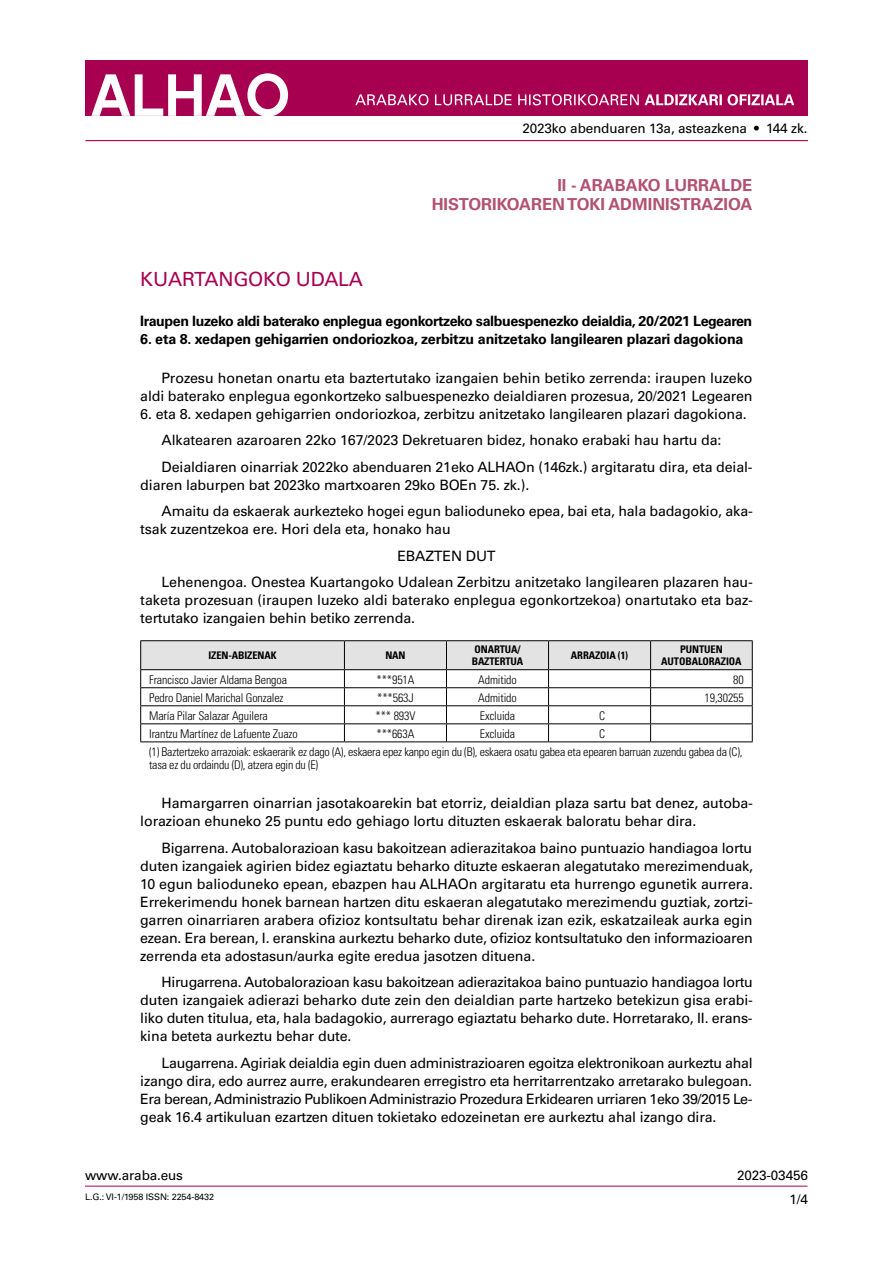
<style>
.page{position:relative;width:893px;height:1263px;background:#fff}
.page>*{position:absolute;margin:0;border:0;box-sizing:border-box;transform-origin:0 0}
.t1{font:19.5px "Univers LT Std";letter-spacing:-.01em;color:#a80050}
.t2{font:700 16.5px/19.8px "Univers LT Std";color:#b25170;text-align:right}
.t3{font:14.25px/18px "Univers LT Std";letter-spacing:-.01em;color:#000}
.t4{font:700 14.25px "Univers LT Std";letter-spacing:-.025em;color:#000}
.t5{font:13.5px "Univers LT Std";letter-spacing:-.01em;color:#000}
.t6{font:300 condensed 12px/18px "Univers LT Std";letter-spacing:-.01em;color:#000}
.t7{font:700 condensed 10.5px/12px "Univers LT Std";letter-spacing:-.01em;color:#000}
.t8{font:9px "Univers LT Std";letter-spacing:-.01em;color:#000}
</style>
<div class="page">
<hr style="left:85px;top:1186px;width:722px;height:1px;background:#a80050">
<div style="left:85px;top:60px;width:723px;height:55px;background:#a80050"></div>
<hr style="left:85px;top:140px;width:723px;height:1px;background:#a80050">
<svg style="left:91px;top:73px;width:197px;height:43px"></svg>
<svg style="left:355px;top:94px;width:439px;height:11px"></svg>
<hr style="left:140px;top:640px;width:204px;height:1px;background:#000">
<hr style="left:344px;top:640px;width:102px;height:1px;background:#000">
<hr style="left:446px;top:640px;width:103px;height:1px;background:#000">
<hr style="left:549px;top:640px;width:102px;height:1px;background:#000">
<hr style="left:651px;top:640px;width:102px;height:1px;background:#000">
<svg style="left:140px;top:641px;width:613px;height:100px"></svg>
<hr style="left:140px;top:741px;width:204px;height:1px;background:#000">
<hr style="left:344px;top:741px;width:102px;height:1px;background:#000">
<hr style="left:446px;top:741px;width:103px;height:1px;background:#000">
<hr style="left:549px;top:741px;width:102px;height:1px;background:#000">
<hr style="left:651px;top:741px;width:102px;height:1px;background:#000">
<p class="t5" style="left:522px;top:121px;width:286px">2023ko abenduaren 13a, asteazkena • 144 zk.</p>
<p class="t2" style="left:432px;top:175px;width:322px">II - ARABAKO LURRALDE<br>HISTORIKOAREN TOKI ADMINISTRAZIOA</p>
<h1 class="t1" style="left:140px;top:268px;width:224px">KUARTANGOKO UDALA</h1>
<p class="t4" style="left:140px;top:312px;width:613px">Iraupen luzeko aldi baterako enplegua egonkortzeko salbuespenezko deialdia, 20/2021 Legearen</p>
<p class="t4" style="left:140px;top:330px;width:605px">6. eta 8. xedapen gehigarrien ondoriozkoa, zerbitzu anitzetako langilearen plazari dagokiona</p>
<p class="t3" style="left:140px;top:369px;width:614px;text-align:right">Prozesu honetan onartu eta baztertutako izangaien behin betiko zerrenda: iraupen luzeko aldi baterako enplegua egonkortzeko salbuespenezko deialdiaren prozesua, 20/2021 Legearen</p>
<p class="t3" style="left:162px;top:401px;width:593px;line-height:26.5px;text-indent:-21px">6. eta 8. xedapen gehigarrien ondoriozkoa, zerbitzu anitzetako langilearen plazari dagokiona.<br>Alkatearen azaroaren 22ko 167/2023 Dekretuaren bidez, honako erabaki hau hartu da:<br>Deialdiaren oinarriak 2022ko abenduaren 21eko ALHAOn (146zk.) argitaratu dira, eta deial-</p>
<p class="t3" style="left:162px;top:472px;width:593px;line-height:26.5px;text-indent:-21px">diaren laburpen bat 2023ko martxoaren 29ko BOEn 75. zk.).<br>Amaitu da eskaerak aurkezteko hogei egun balioduneko epea, bai eta, hala badagokio, aka-</p>
<p class="t3" style="left:140px;top:520px;width:312px">tsak zuzentzekoa ere. Hori dela eta, honako hau</p>
<p class="t3" style="left:397px;top:547px;width:100px">EBAZTEN DUT</p>
<p class="t3" style="left:162px;top:573px;width:593px">Lehenengoa. Onestea Kuartangoko Udalean Zerbitzu anitzetako langilearen plazaren hau-</p>
<p class="t3" style="left:140px;top:591px;width:614px">taketa prozesuan (iraupen luzeko aldi baterako enplegua egonkortzekoa) onartutako eta baz&shy;tertutako izangaien behin betiko zerrenda.</p>
<p class="t7" style="left:208px;top:650px;width:70px">IZEN-ABIZENAK</p>
<p class="t7" style="left:385px;top:650px;width:22px">NAN</p>
<p class="t7" style="left:472px;top:644px;width:53px">ONARTUA/<br>BAZTERTUA</p>
<p class="t7" style="left:571px;top:650px;width:59px">ARRAZOIA (1)</p>
<p class="t7" style="left:661px;top:644px;width:82px;text-align:center">PUNTUEN<br>AUTOBALORAZIOA</p>
<p class="t6" style="left:149px;top:670px;width:139px">Francisco Javier Aldama Bengoa</p>
<p class="t6" style="left:376px;top:670px;width:39px">***951A</p>
<p class="t6" style="left:478px;top:670px;width:40px">Admitido</p>
<p class="t6" style="left:733px;top:670px;width:12px">80</p>
<p class="t6" style="left:149px;top:688px;width:136px">Pedro Daniel Marichal Gonzalez</p>
<p class="t6" style="left:377px;top:688px;width:38px">***563J</p>
<p class="t6" style="left:478px;top:688px;width:40px">Admitido</p>
<p class="t6" style="left:705px;top:688px;width:41px">19,30255</p>
<p class="t6" style="left:149px;top:706px;width:120px">María Pilar Salazar Aguilera</p>
<p class="t6" style="left:376px;top:706px;width:41px">*** 893V</p>
<p class="t6" style="left:480px;top:706px;width:37px">Excluida</p>
<p class="t6" style="left:599px;top:706px;width:7px">C</p>
<p class="t6" style="left:149px;top:724px;width:150px">Irantzu Martínez de Lafuente Zuazo</p>
<p class="t6" style="left:376px;top:724px;width:39px">***663A</p>
<p class="t6" style="left:480px;top:724px;width:37px">Excluida</p>
<p class="t6" style="left:149px;top:724px;width:595px;text-indent:450px">C<br>(1) Baztertzeko arrazoiak: eskaerarik ez dago (A), eskaera epez kanpo egin du (B), eskaera osatu gabea eta epearen barruan zuzendu gabea da (C),</p>
<p class="t6" style="left:149px;top:756px;width:171px">tasa ez du ordaindu (D), atzera egin du (E)</p>
<p class="t3" style="left:140px;top:794px;width:614px;text-indent:21px">Hamargarren oinarrian jasotakoarekin bat etorriz, deialdian plaza sartu bat denez, autoba&shy;lorazioan ehuneko 25 puntu edo gehiago lortu dituzten eskaerak baloratu behar dira.</p>
<p class="t3" style="left:140px;top:839px;width:614px;text-align:justify;text-indent:21px">Bigarrena. Autobalorazioan kasu bakoitzean adierazitakoa baino puntuazio handiagoa lortu duten izangaiek agirien bidez egiaztatu beharko dituzte eskaeran alegatutako merezimenduak, 10 egun balioduneko epean, ebazpen hau ALHAOn argitaratu eta hurrengo egunetik aurrera.<br>Errekerimendu honek barnean hartzen ditu eskaeran alegatutako merezimendu guztiak, zortzi&shy;garren oinarriaren arabera ofizioz kontsultatu behar direnak izan ezik, eskatzaileak aurka egin ezean. Era berean, I. eranskina aurkeztu beharko dute, ofizioz kontsultatuko den informazioaren zerrenda eta adostasun/aurka egite eredua jasotzen dituena.</p>
<p class="t3" style="left:140px;top:973px;width:614px;text-align:justify;text-indent:21px">Hirugarrena. Autobalorazioan kasu bakoitzean adierazitakoa baino puntuazio handiagoa lortu duten izangaiek adierazi beharko dute zein den deialdian parte hartzeko betekizun gisa erabi&shy;liko duten titulua, eta, hala badagokio, aurrerago egiaztatu beharko dute. Horretarako, II. erans&shy;kina beteta aurkeztu behar dute.</p>
<p class="t3" style="left:140px;top:1054px;width:614px;text-align:justify;text-indent:21px">Laugarrena. Agiriak deialdia egin duen administrazioaren egoitza elektronikoan aurkeztu ahal izango dira, edo aurrez aurre, erakundearen erregistro eta herritarrentzako arretarako bulegoan.<br>Era berean, Administrazio Publikoen Administrazio Prozedura Erkidearen urriaren 1eko 39/2015 Le&shy;geak 16.4 artikuluan ezartzen dituen tokietako edozeinetan ere aurkeztu ahal izango dira.</p>
<p class="t5" style="left:85px;top:1167px;width:99px">www.araba.eus</p>
<p class="t8" style="left:85px;top:1192px;width:130px">L.G.: VI-1/1958 ISSN: 2254-8432</p>
<p class="t5" style="left:737px;top:1167px;width:72px">2023-03456</p>
<p class="t5" style="left:789px;top:1191px;width:20px">1/4</p>
</div>
